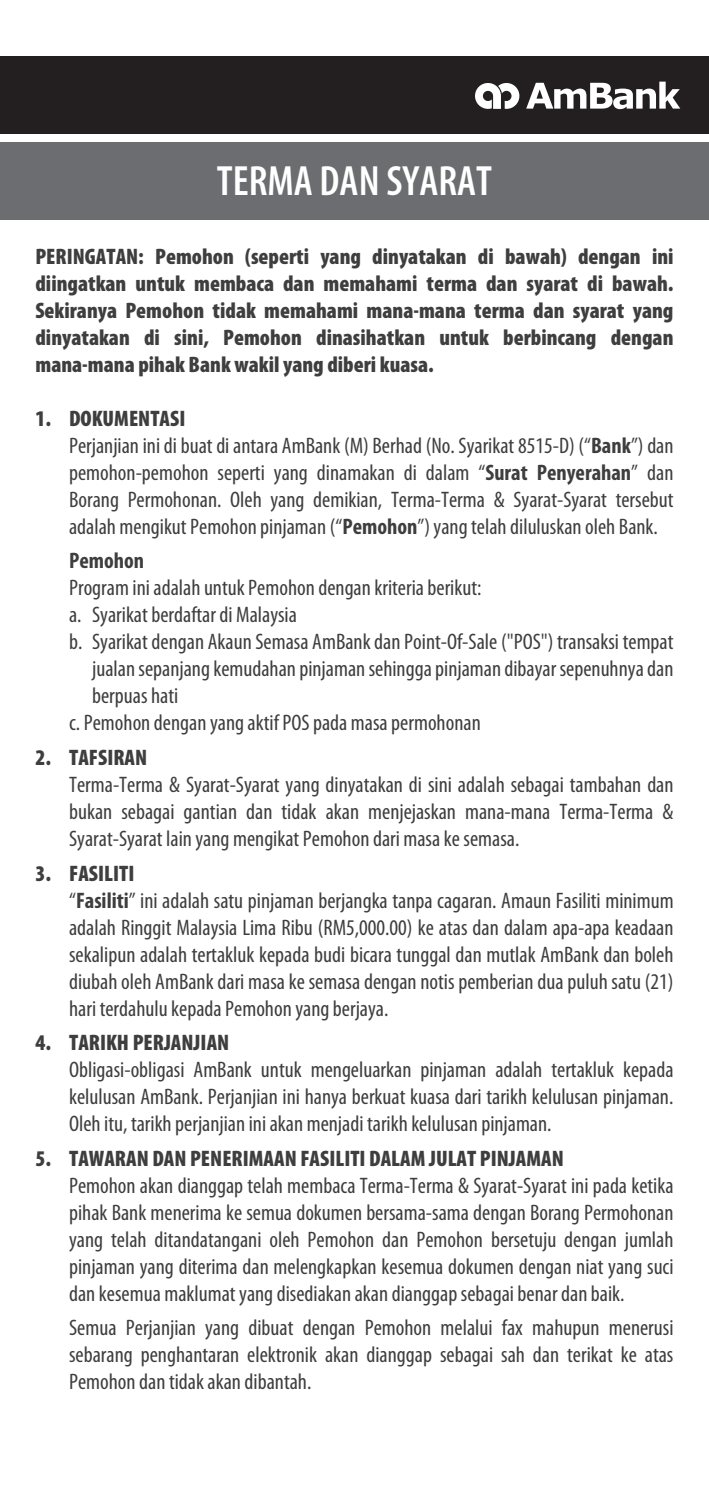
<style>
.page{position:relative;width:709px;height:1489px;background:#fff}
.page>*{position:absolute;margin:0;border:0;box-sizing:border-box;transform-origin:0 0}
.t1{font:600 condensed 42.5px "Myriad Pro";color:#fff}
.t2{font:condensed 22.5px/27px "Myriad Pro";color:#3e3e3f;text-align:justify}
.t3{font:900 condensed 22.5px/27px "Myriad Pro";color:#3e3e3f;text-align:justify}
.t4{font:700 condensed 22.5px "Myriad Pro";color:#3e3e3f}
.s1{font-weight:900}
.s2{font-weight:700}
</style>
<div class="page">
<div style="left:0;top:57px;width:709px;height:77px;background:#231f20"></div>
<svg style="left:475px;top:83px;width:44px;height:26px"></svg>
<svg style="left:526px;top:82px;width:154px;height:27px"></svg>
<div style="left:0;top:142px;width:709px;height:78px;background:#6c6d70"></div>
<h1 class="t1" style="left:217px;top:154px;width:277px">TERMA DAN SYARAT</h1>
<p class="t3" style="left:35px;top:242px;width:639px">PERINGATAN: Pemohon (seperti yang dinyatakan di bawah) dengan ini diingatkan untuk membaca dan memahami terma dan syarat di bawah.<br>Sekiranya Pemohon tidak memahami mana-mana terma dan syarat yang dinyatakan di sini, Pemohon dinasihatkan untuk berbincang dengan mana-mana pihak Bank wakil yang diberi kuasa.</p>
<p class="t2" style="left:69px;top:404px;width:606px;text-align:left;text-indent:-34px"><span class="s1">1. DOKUMENTASI<br></span>Perjanjian ini di buat di antara AmBank (M) Berhad (No. Syarikat 8515-D) (“<span class="s2">Bank</span>”) dan pemohon-pemohon seperti yang dinamakan di dalam “<span class="s2">Surat Penyerahan</span>” dan Borang Permohonan. Oleh yang demikian, Terma-Terma &amp; Syarat-Syarat tersebut adalah mengikut Pemohon pinjaman (“<span class="s2">Pemohon</span>”) yang telah diluluskan oleh Bank.</p>
<p class="t4" style="left:69px;top:547px;width:77px">Pemohon</p>
<p class="t2" style="left:69px;top:574px;width:414px">Program ini adalah untuk Pemohon dengan kriteria berikut:</p>
<p class="t2" style="left:69px;top:601px;width:229px">a. Syarikat berdaftar di Malaysia</p>
<p class="t2" style="left:69px;top:628px;width:606px">b. Syarikat dengan Akaun Semasa AmBank dan Point-Of-Sale ("POS") transaksi tempat</p>
<p class="t2" style="left:92px;top:655px;width:583px">jualan sepanjang kemudahan pinjaman sehingga pinjaman dibayar sepenuhnya dan</p>
<p class="t2" style="left:92px;top:682px;width:88px">berpuas hati</p>
<p class="t2" style="left:69px;top:709px;width:413px">c. Pemohon dengan yang aktif POS pada masa permohonan</p>
<p class="t3" style="left:35px;top:743px;width:113px">2. TAFSIRAN</p>
<p class="t2" style="left:69px;top:770px;width:606px">Terma-Terma &amp; Syarat-Syarat yang dinyatakan di sini adalah sebagai tambahan dan bukan sebagai gantian dan tidak akan menjejaskan mana-mana Terma-Terma &amp; Syarat-Syarat lain yang mengikat Pemohon dari masa ke semasa.</p>
<p class="t2" style="left:69px;top:859px;width:606px;text-align:left;text-indent:-34px"><span class="s1">3. FASILITI<br></span>“<span class="s2">Fasiliti</span>” ini adalah satu pinjaman berjangka tanpa cagaran. Amaun Fasiliti minimum adalah Ringgit Malaysia Lima Ribu (RM5,000.00) ke atas dan dalam apa-apa keadaan sekalipun adalah tertakluk kepada budi bicara tunggal dan mutlak AmBank dan boleh diubah oleh AmBank dari masa ke semasa dengan notis pemberian dua puluh satu (21) hari terdahulu kepada Pemohon yang berjaya.</p>
<p class="t3" style="left:35px;top:1028px;width:195px">4. TARIKH PERJANJIAN</p>
<p class="t2" style="left:69px;top:1055px;width:606px">Obligasi-obligasi AmBank untuk mengeluarkan pinjaman adalah tertakluk kepada kelulusan AmBank. Perjanjian ini hanya berkuat kuasa dari tarikh kelulusan pinjaman.<br>Oleh itu, tarikh perjanjian ini akan menjadi tarikh kelulusan pinjaman.</p>
<p class="t3" style="left:35px;top:1143px;width:530px">5. TAWARAN DAN PENERIMAAN FASILITI DALAM JULAT PINJAMAN</p>
<p class="t2" style="left:69px;top:1171px;width:606px">Pemohon akan dianggap telah membaca Terma-Terma &amp; Syarat-Syarat ini pada ketika pihak Bank menerima ke semua dokumen bersama-sama dengan Borang Permohonan yang telah ditandatangani oleh Pemohon dan Pemohon bersetuju dengan jumlah pinjaman yang diterima dan melengkapkan kesemua dokumen dengan niat yang suci dan kesemua maklumat yang disediakan akan dianggap sebagai benar dan baik.</p>
<p class="t2" style="left:69px;top:1313px;width:606px">Semua Perjanjian yang dibuat dengan Pemohon melalui fax mahupun menerusi sebarang penghantaran elektronik akan dianggap sebagai sah dan terikat ke atas Pemohon dan tidak akan dibantah.</p>
</div>
